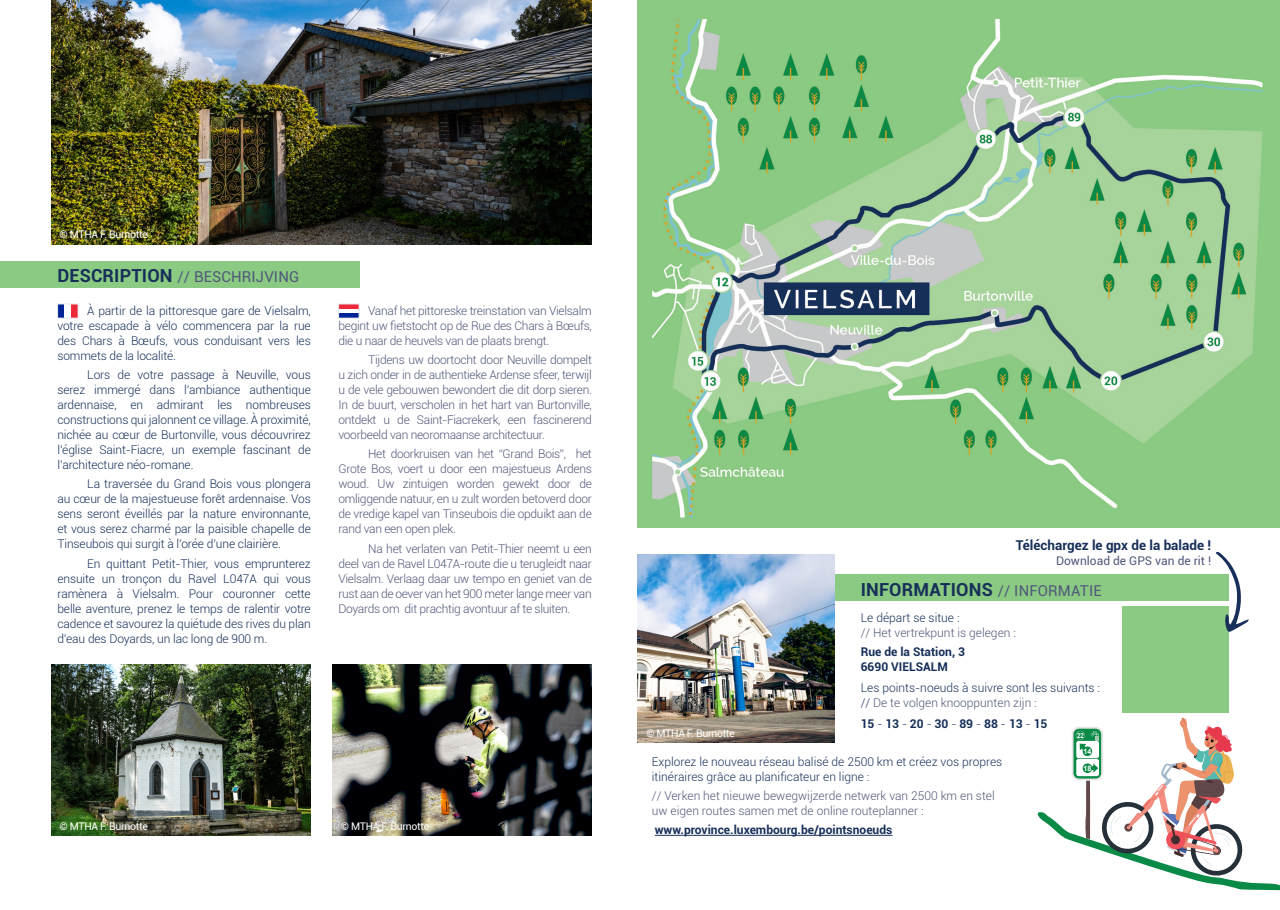
<style>
.page{position:relative;width:1280px;height:910px;background:#fff}
.page>*{position:absolute;margin:0;border:0;box-sizing:border-box;transform-origin:0 0}
.CHAPEAU_carré{font:700 18px "Roboto";letter-spacing:.01em;color:#172f59}
.CHAPEAU_carré-2{font:15px "Roboto";letter-spacing:.01em;color:#51587a}
.Paragraphe{font:700 13.5px "Roboto";color:#172f59}
.paragraphe_descrpt{font:300 12px/15px "Roboto";letter-spacing:-.01em;color:#172f59;text-align:justify}
.paragraphe_descrpt-2{font:300 12px/15px "Roboto";letter-spacing:-.025em;color:#51587a;text-align:justify}
.Paragraphe-2{font:300 12px/15px "Roboto";color:#172f59}
.Paragraphe-3{font:300 12px/15px "Roboto";color:#51587a}
.Paragraphe-4{font:700 12px/15px "Roboto";color:#172f59}
.Paragraphe-5{font:12px "Roboto";color:#51587a}
.Copyright{font:10.5px "Roboto";letter-spacing:-.03em;color:#fff}
.t1{font:700 7.5px "Arial";color:#fff;scale:.95 1}
.t2{font:700 7.05px "Arial";color:#fff;scale:.86 1}
.s1{font-weight:700;font-size:18px;color:#172f59}
.s2{font-weight:400;font-size:15px;color:#51587a}
.s3{color:#172f59}
.s4{color:#51587a}
.s5{font-weight:300}
</style>
<div class="page">
<div style="left:0;top:261px;width:359px;height:27px;background:#8aca82"></div>
<img style="left:51px;top:0;width:541px;height:244px">
<img style="left:51px;top:665px;width:259px;height:171px">
<img style="left:332px;top:665px;width:260px;height:171px">
<img style="left:638px;top:0;width:642px;height:527px">
<svg style="left:1037px;top:717px;width:243px;height:174px"></svg>
<hr style="left:655px;top:835px;width:237px;height:1px;background:#172f59">
<div style="left:834px;top:574px;width:395px;height:27px;background:#8aca82"></div>
<img style="left:638px;top:554px;width:196px;height:189px">
<div style="left:1123px;top:606px;width:106px;height:106px;background:#8aca82"></div>
<svg style="left:1216px;top:551px;width:33px;height:81px"></svg>
<svg style="left:57px;top:304px;width:21px;height:14px"></svg>
<svg style="left:338px;top:304px;width:21px;height:14px"></svg>
<p class="Copyright" style="left:60px;top:227px;width:90px">© MTHA F. Burnotte</p>
<p class="CHAPEAU_carré-2" style="left:57px;top:266px;width:243px"><span class="s1">DESCRIPTION</span> // BESCHRIJVING</p>
<p class="paragraphe_descrpt" style="left:57px;top:303px;width:255px;text-indent:30px">À partir de la pittoresque gare de Vielsalm, votre escapade à vélo commencera par la rue des Chars à Bœufs, vous conduisant vers les sommets de la localité.</p>
<p class="paragraphe_descrpt" style="left:57px;top:367px;width:255px;text-indent:30px">Lors de votre passage à Neuville, vous serez immergé dans l’ambiance authentique ardennaise, en admirant les nombreuses constructions qui jalonnent ce village. À proximité, nichée au cœur de Burtonville, vous découvrirez l’église Saint-Fiacre, un exemple fascinant de l’architecture néo-romane.</p>
<p class="paragraphe_descrpt" style="left:57px;top:476px;width:255px;text-indent:30px">La traversée du Grand Bois vous plongera au cœur de la majestueuse forêt ardennaise. Vos sens seront éveillés par la nature environnante, et vous serez charmé par la paisible chapelle de Tinseubois qui surgit à l’orée d’une clairière.</p>
<p class="paragraphe_descrpt" style="left:57px;top:555px;width:255px;text-indent:30px">En quittant Petit-Thier, vous emprunterez ensuite un tronçon du Ravel L047A qui vous ramènera à Vielsalm. Pour couronner cette belle aventure, prenez le temps de ralentir votre cadence et savourez la quiétude des rives du plan d’eau des Doyards, un lac long de 900 m.</p>
<p class="paragraphe_descrpt-2" style="left:338px;top:303px;width:255px;text-indent:30px">Vanaf het pittoreske treinstation van Vielsalm begint uw fietstocht op de Rue des Chars à Bœufs, die u naar de heuvels van de plaats brengt.</p>
<p class="paragraphe_descrpt-2" style="left:338px;top:352px;width:255px;text-indent:30px">Tijdens uw doortocht door Neuville dompelt u zich onder in de authentieke Ardense sfeer, terwijl u de vele gebouwen bewondert die dit dorp sieren.<br>In de buurt, verscholen in het hart van Burtonville, ontdekt u de Saint-Fiacrekerk, een fascinerend voorbeeld van neoromaanse architectuur.</p>
<p class="paragraphe_descrpt-2" style="left:338px;top:446px;width:255px;text-indent:30px">Het doorkruisen van het “Grand Bois”, het Grote Bos, voert u door een majestueus Ardens woud. Uw zintuigen worden gewekt door de omliggende natuur, en u zult worden betoverd door de vredige kapel van Tinseubois die opduikt aan de rand van een open plek.</p>
<p class="paragraphe_descrpt-2" style="left:338px;top:540px;width:255px;text-indent:30px">Na het verlaten van Petit-Thier neemt u een deel van de Ravel L047A-route die u terugleidt naar Vielsalm. Verlaag daar uw tempo en geniet van de rust aan de oever van het 900 meter lange meer van Doyards om dit prachtig avontuur af te sluiten.</p>
<p class="Copyright" style="left:60px;top:819px;width:90px">© MTHA F. Burnotte</p>
<p class="Copyright" style="left:341px;top:819px;width:90px">© MTHA F. Burnotte</p>
<p class="Paragraphe" style="left:1016px;top:536px;width:197px">Téléchargez le gpx de la balade !</p>
<p class="Copyright" style="left:646px;top:726px;width:90px">© MTHA F. Burnotte</p>
<p class="Paragraphe-5" style="left:1056px;top:552px;width:157px">Download de GPS van de rit !</p>
<p class="CHAPEAU_carré" style="left:861px;top:577px;width:243px">INFORMATIONS <span class="s2">// INFORMATIE</span></p>
<p class="Paragraphe-3" style="left:861px;top:610px;width:157px"><span class="s3">Le départ se situe :<br></span>// Het vertrekpunt is gelegen :</p>
<p class="Paragraphe-4" style="left:861px;top:644px;width:106px">Rue de la Station, 3<br>6690 VIELSALM</p>
<p class="Paragraphe-2" style="left:861px;top:680px;width:241px">Les points-noeuds à suivre sont les suivants : // <span class="s4">De te volgen knooppunten zijn :</span></p>
<p class="Paragraphe-4" style="left:861px;top:715px;width:188px">15 <span class="s5">-</span> 13 <span class="s5">-</span> 20 <span class="s5">-</span> 30 <span class="s5">-</span> 89 <span class="s5">-</span> 88 <span class="s5">-</span> 13 <span class="s5">-</span> 15</p>
<p class="t2" style="left:1077px;top:730px;width:9px">22</p>
<p class="t1" style="left:1083px;top:746px;width:10px">14</p>
<p class="Paragraphe-2" style="left:652px;top:754px;width:352px">Explorez le nouveau réseau balisé de 2500 km et créez vos propres itinéraires grâce au planificateur en ligne :</p>
<p class="Paragraphe-3" style="left:652px;top:788px;width:344px">// Verken het nieuwe bewegwijzerde netwerk van 2500 km en stel uw eigen routes samen met de online routeplanner :</p>
<p class="Paragraphe-4" style="left:655px;top:822px;width:239px">www.province.luxembourg.be/pointsnoeuds</p>
<p class="t1" style="left:1083px;top:763px;width:10px">18</p>
</div>
